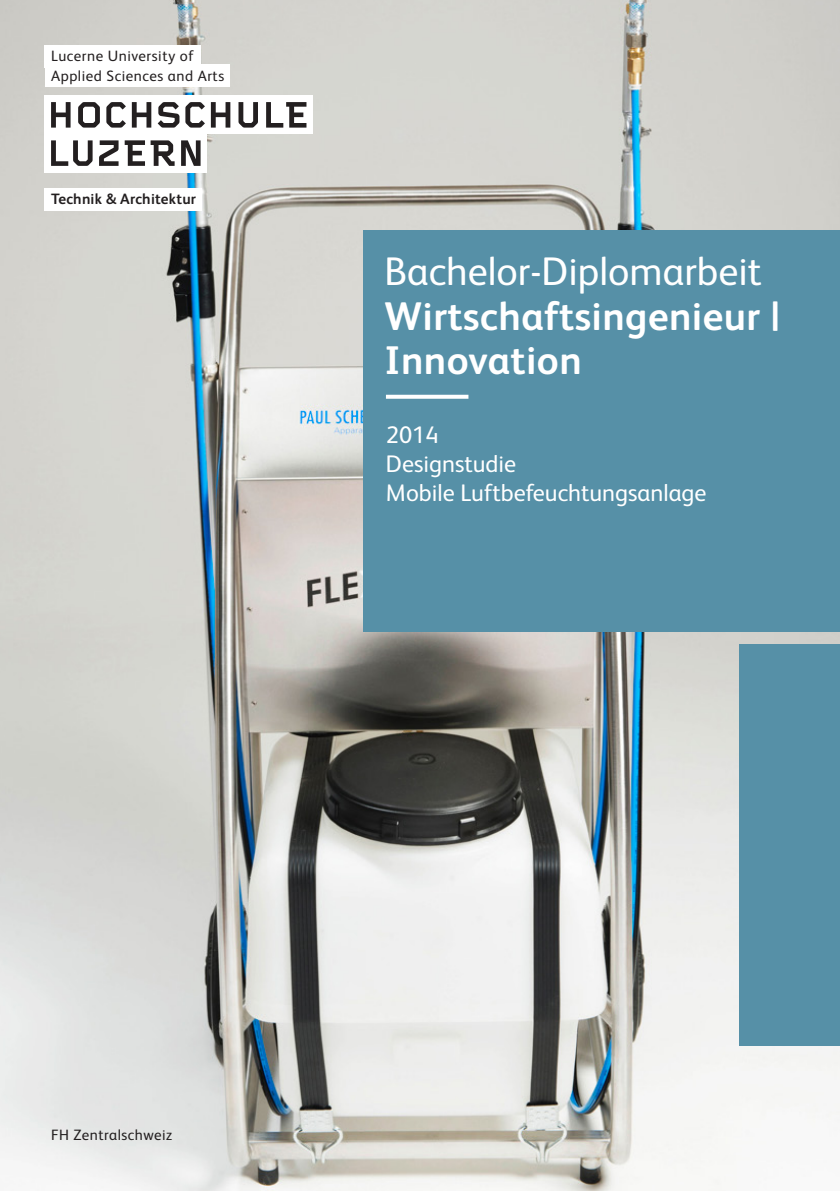
<style>
.page{position:relative;width:840px;height:1191px;background:#fff}
.page>*{position:absolute;margin:0;border:0;box-sizing:border-box;transform-origin:0 0}
.t1{font:700 40px "FS Albert";letter-spacing:.01em;color:#fff}
.t2{font:40px "FS Albert";color:#fff}
.t3{font:24px "FS Albert";color:#fff}
.t4{font:15px "FS Albert";letter-spacing:.035em;color:#231f20}
.t5{font:700 15px "FS Albert";letter-spacing:.015em;color:#231f20}
</style>
<div class="page">
<img style="left:0;top:0;width:839px;height:1191px">
<div style="left:363px;top:230px;width:476px;height:401px;background:#5690a7"></div>
<div style="left:739px;top:644px;width:100px;height:402px;background:#5690a7"></div>
<svg style="left:386px;top:395px;width:82px;height:4px"></svg>
<div style="left:45px;top:134px;width:162px;height:38px;background:#fff"></div>
<div style="left:45px;top:188px;width:157px;height:22px;background:#fff"></div>
<div style="left:45px;top:64px;width:184px;height:23px;background:#fff"></div>
<div style="left:45px;top:45px;width:155px;height:23px;background:#fff"></div>
<div style="left:45px;top:96px;width:268px;height:38px;background:#fff"></div>
<svg style="left:51px;top:140px;width:41px;height:26px"></svg>
<svg style="left:181px;top:140px;width:19px;height:26px"></svg>
<svg style="left:99px;top:140px;width:19px;height:26px"></svg>
<svg style="left:125px;top:140px;width:49px;height:26px"></svg>
<svg style="left:51px;top:102px;width:19px;height:26px"></svg>
<svg style="left:78px;top:102px;width:22px;height:26px"></svg>
<svg style="left:106px;top:102px;width:20px;height:26px"></svg>
<svg style="left:132px;top:102px;width:19px;height:26px"></svg>
<svg style="left:185px;top:102px;width:20px;height:26px"></svg>
<svg style="left:211px;top:102px;width:19px;height:26px"></svg>
<svg style="left:238px;top:102px;width:20px;height:26px"></svg>
<svg style="left:158px;top:102px;width:21px;height:26px"></svg>
<svg style="left:266px;top:102px;width:40px;height:26px"></svg>
<p class="t4" style="left:51px;top:46px;width:144px">Lucerne University of</p>
<p class="t4" style="left:51px;top:65px;width:174px">Applied Sciences and Arts</p>
<p class="t5" style="left:51px;top:189px;width:146px">Technik &amp; Architektur</p>
<p class="t2" style="left:384px;top:245px;width:378px">Bachelor-Diplomarbeit</p>
<p class="t1" style="left:384px;top:289px;width:396px">Wirtschaftsingenieur |</p>
<p class="t1" style="left:384px;top:333px;width:199px">Innovation</p>
<p class="t3" style="left:386px;top:419px;width:54px">2014</p>
<p class="t3" style="left:386px;top:448px;width:132px">Designstudie</p>
<p class="t3" style="left:386px;top:476px;width:322px">Mobile Luftbefeuchtungsanlage</p>
<p class="t4" style="left:51px;top:1124px;width:123px">FH Zentralschweiz</p>
</div>
